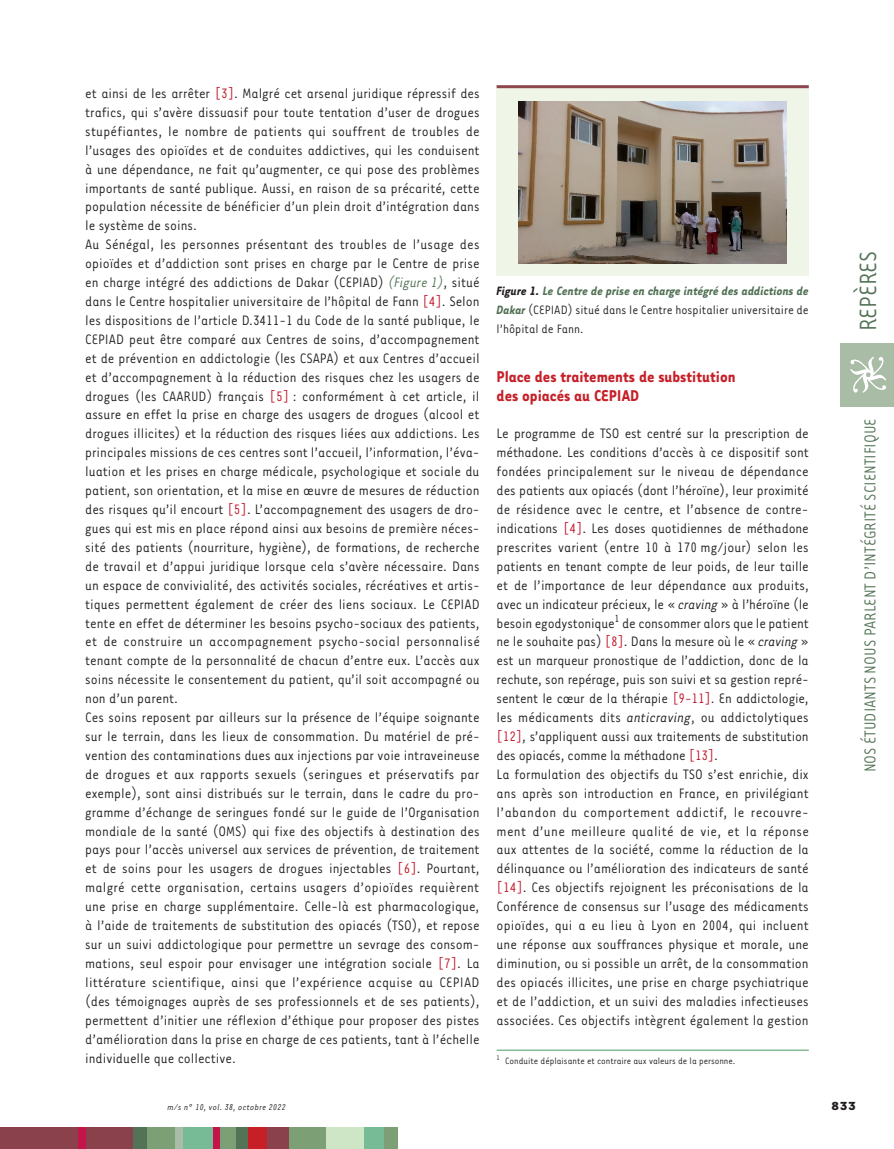
<style>
.page{position:relative;width:894px;height:1149px;background:#fff}
.page>*{position:absolute;margin:0;border:0;box-sizing:border-box;transform-origin:0 0}
.t1{font:27px "Tarzana Narrow";color:#537256}
.t2{font:700 18px/18.9px "Tarzana Narrow";color:#c61f28}
.t3{font:18px "Tarzana Narrow";color:#537256}
.t4{font:15.75px/18.9px "Tarzana Narrow";color:#231f20}
.t5{font:13.95px/18.9px "Tarzana Narrow";color:#231f20;text-align:justify}
.t6{font:700 13.5px "Tarzana Wide";color:#231f20}
.t7{font:10.5px "Tarzana Narrow";color:#231f20}
.t8{font:italic 9.75px "Tarzana Narrow";letter-spacing:.025em;color:#231f20}
.s1{color:#c11527}
.s2{font-style:italic;color:#537256}
.s3{font-weight:700;font-style:italic}
.s4{font-weight:700;font-style:italic;color:#537256}
.s5{font-style:italic}
</style>
<div class="page">
<div style="left:0;top:1127px;width:134px;height:21px;background:#8a414c"></div>
<div style="left:235px;top:1127px;width:13px;height:21px;background:#537256"></div>
<div style="left:78px;top:1127px;width:7px;height:21px;background:#c4144a"></div>
<div style="left:133px;top:1127px;width:22px;height:21px;background:#537256"></div>
<div style="left:147px;top:1127px;width:30px;height:21px;background:#7d9f76"></div>
<div style="left:175px;top:1127px;width:9px;height:21px;background:#a8bca6"></div>
<div style="left:183px;top:1127px;width:30px;height:21px;background:#76ba96"></div>
<div style="left:217px;top:1127px;width:19px;height:21px;background:#7d9f76"></div>
<div style="left:213px;top:1127px;width:6px;height:21px;background:#c4144a"></div>
<div style="left:248px;top:1127px;width:27px;height:21px;background:#c61f28"></div>
<div style="left:287px;top:1127px;width:39px;height:21px;background:#7d9f76"></div>
<div style="left:267px;top:1127px;width:21px;height:21px;background:#8a414c"></div>
<div style="left:326px;top:1127px;width:38px;height:21px;background:#cee6c6"></div>
<div style="left:364px;top:1127px;width:20px;height:21px;background:#76ba96"></div>
<div style="left:383px;top:1127px;width:14px;height:21px;background:#7d9f76"></div>
<div style="left:840px;top:342px;width:53px;height:64px;background:#a8bca6"></div>
<svg style="left:850px;top:357px;width:35px;height:35px"></svg>
<hr style="left:496px;top:1049px;width:312px;height:1px;background:#84ba95">
<div style="left:496px;top:85px;width:312px;height:191px;background:#eff6e8"></div>
<img style="left:518px;top:102px;width:267px;height:161px">
<hr style="left:496px;top:85px;width:312px;height:3px;background:#8d454f">
<p class="t4" style="left:85px;top:83px;width:396px">et ainsi de les arrêter <span class="s1">[3]</span>. Malgré cet arsenal juridique répressif des trafics, qui s’avère dissuasif pour toute tentation d’user de drogues stupéfiantes, le nombre de patients qui souffrent de troubles de l’usages des opioïdes et de conduites addictives, qui les conduisent à une dépendance, ne fait qu’augmenter, ce qui pose des problèmes importants de santé publique. Aussi, en raison de sa précarité, cette population nécessite de bénéficier d’un plein droit d’intégration dans le système de soins.<br>Au Sénégal, les personnes présentant des troubles de l’usage des opioïdes et d’addiction sont prises en charge par le Centre de prise en charge intégré des addictions de Dakar (CEPIAD) <span class="s2">(Figure 1)</span>, situé dans le Centre hospitalier universitaire de l’hôpital de Fann <span class="s1">[4]</span>. Selon les dispositions de l’article D.3411-1 du Code de la santé publique, le CEPIAD peut être comparé aux Centres de soins, d’accompagnement et de prévention en addictologie (les CSAPA) et aux Centres d’accueil et d’accompagnement à la réduction des risques chez les usagers de drogues (les CAARUD) français <span class="s1">[5]</span> : conformément à cet article, il assure en effet la prise en charge des usagers de drogues (alcool et drogues illicites) et la réduction des risques liées aux addictions. Les principales missions de ces centres sont l’accueil, l’information, l’éva&shy;luation et les prises en charge médicale, psychologique et sociale du patient, son orientation, et la mise en œuvre de mesures de réduction des risques qu’il encourt <span class="s1">[5]</span>. L’accompagnement des usagers de dro&shy;gues qui est mis en place répond ainsi aux besoins de première néces&shy;sité des patients (nourriture, hygiène), de formations, de recherche de travail et d’appui juridique lorsque cela s’avère nécessaire. Dans un espace de convivialité, des activités sociales, récréatives et artis&shy;tiques permettent également de créer des liens sociaux. Le CEPIAD tente en effet de déterminer les besoins psycho-sociaux des patients, et de construire un accompagnement psycho-social personnalisé tenant compte de la personnalité de chacun d’entre eux. L’accès aux soins nécessite le consentement du patient, qu’il soit accompagné ou non d’un parent.<br>Ces soins reposent par ailleurs sur la présence de l’équipe soignante sur le terrain, dans les lieux de consommation. Du matériel de pré- vention des contaminations dues aux injections par voie intraveineuse de drogues et aux rapports sexuels (seringues et préservatifs par exemple), sont ainsi distribués sur le terrain, dans le cadre du pro&shy;gramme d’échange de seringues fondé sur le guide de l’Organisation mondiale de la santé (OMS) qui fixe des objectifs à destination des pays pour l’accès universel aux services de prévention, de traitement et de soins pour les usagers de drogues injectables <span class="s1">[6]</span>. Pourtant, malgré cette organisation, certains usagers d’opioïdes requièrent une prise en charge supplémentaire. Celle-là est pharmacologique, à l’aide de traitements de substitution des opiacés (TSO), et repose sur un suivi addictologique pour permettre un sevrage des consom&shy;mations, seul espoir pour envisager une intégration sociale <span class="s1">[7]</span>. La littérature scientifique, ainsi que l’expérience acquise au CEPIAD (des témoignages auprès de ses professionnels et de ses patients), permettent d’initier une réflexion d’éthique pour proposer des pistes d’amélioration dans la prise en charge de ces patients, tant à l’échelle individuelle que collective.</p>
<p class="t5" style="left:496px;top:280px;width:313px"><span class="s3">Figure 1.</span> <span class="s4">Le Centre de prise en charge intégré des addictions de Dakar</span> (CEPIAD) situé dans le Centre hospitalier universitaire de l’hôpital de Fann.</p>
<p class="t2" style="left:496px;top:366px;width:240px">Place des traitements de substitution des opiacés au CEPIAD</p>
<p class="t4" style="left:496px;top:423px;width:314px">Le programme de TSO est centré sur la prescription de méthadone. Les conditions d’accès à ce dispositif sont fondées principalement sur le niveau de dépendance des patients aux opiacés (dont l’héroïne), leur proximité de résidence avec le centre, et l’absence de contre&shy;indications <span class="s1">[4]</span>. Les doses quotidiennes de méthadone prescrites varient (entre 10 à 170 mg/jour) selon les patients en tenant compte de leur poids, de leur taille et de l’importance de leur dépendance aux produits, avec un indicateur précieux, le « <span class="s5">craving</span> » à l’héroïne (le besoin egodystonique<sup>1</sup> de consommer alors que le patient ne le souhaite pas) <span class="s1">[8]</span>. Dans la mesure où le « <span class="s5">craving</span> » est un marqueur pronostique de l’addiction, donc de la rechute, son repérage, puis son suivi et sa gestion repré- sentent le cœur de la thérapie <span class="s1">[9-11]</span>. En addictologie, les médicaments dits <span class="s5">anticraving</span>, ou addictolytiques <span class="s1">[12]</span>, s’appliquent aussi aux traitements de substitution des opiacés, comme la méthadone <span class="s1">[13]</span>.<br>La formulation des objectifs du TSO s’est enrichie, dix ans après son introduction en France, en privilégiant l’abandon du comportement addictif, le recouvre&shy;ment d’une meilleure qualité de vie, et la réponse aux attentes de la société, comme la réduction de la délinquance ou l’amélioration des indicateurs de santé <span class="s1">[14]</span>. Ces objectifs rejoignent les préconisations de la Conférence de consensus sur l’usage des médicaments opioïdes, qui a eu lieu à Lyon en 2004, qui incluent une réponse aux souffrances physique et morale, une diminution, ou si possible un arrêt, de la consommation des opiacés illicites, une prise en charge psychiatrique et de l’addiction, et un suivi des maladies infectieuses associées. Ces objectifs intègrent également la gestion</p>
<p class="t7" style="left:496px;top:1054px;width:240px"><sup>1</sup> Conduite déplaisante et contraire aux valeurs de la personne.</p>
<h1 class="t1" style="left:851px;top:331px;width:82px;rotate:-90deg">REPÈRES</h1>
<p class="t3" style="left:858px;top:772px;width:355px;rotate:-90deg">NOS ÉTUDIANTS NOUS PARLENT D’INTÉGRITÉ SCIENTIFIQUE</p>
<p class="t8" style="left:167px;top:1100px;width:120px">m/s n° 10, vol. 38, octobre 2022</p>
<p class="t6" style="left:830px;top:1097px;width:26px">833</p>
</div>
